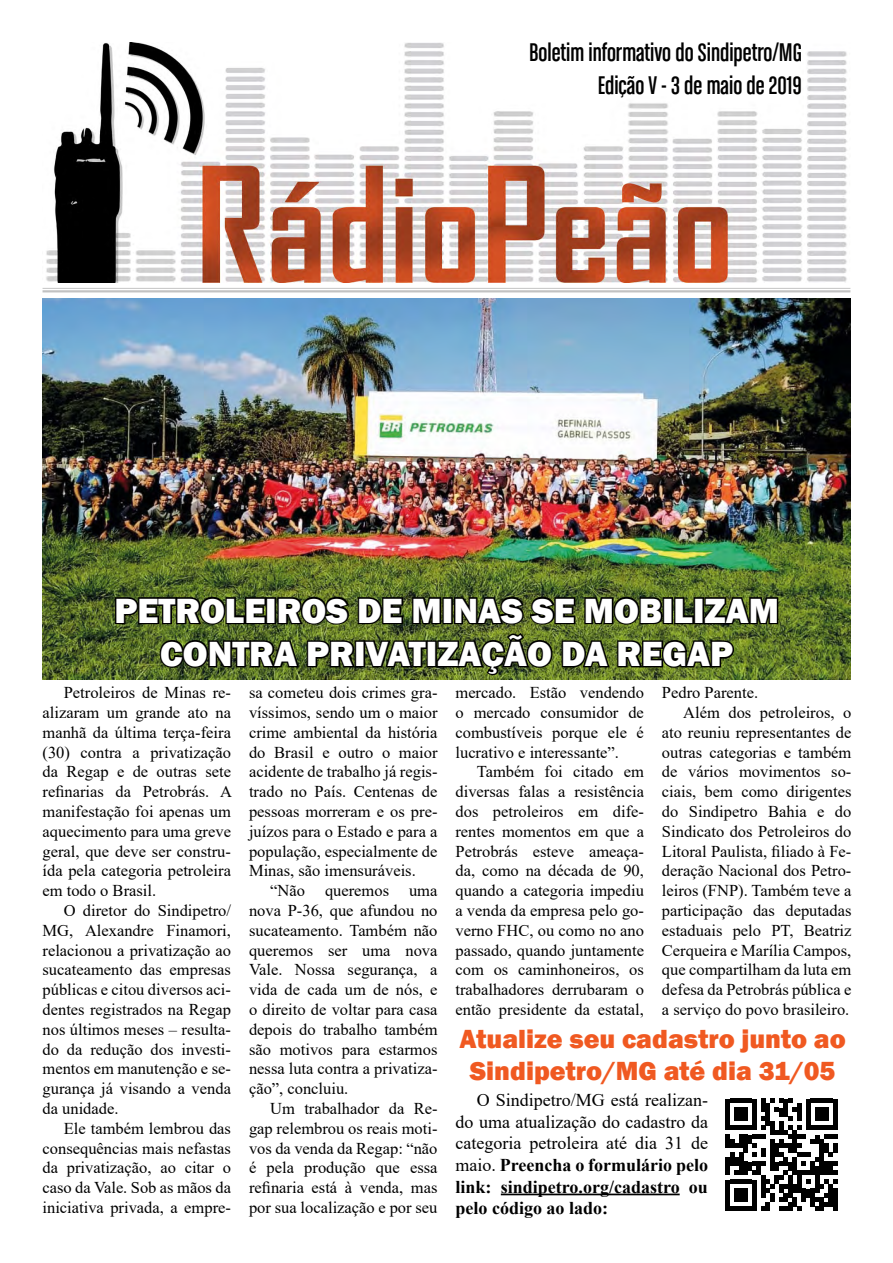
<style>
.page{position:relative;width:893px;height:1263px;background:#fff}
.page>*{position:absolute;margin:0;border:0;box-sizing:border-box;transform-origin:0 0}
.t1{font:800 36px/43.2px "Franklin Gothic";color:#fff;text-align:center}
.t2{font:27px/32.4px "Chalet Comprime Cologne Sixty";color:#000;text-align:right}
.t3{font:800 27px/32.4px "Franklin Gothic";color:#f05921;text-align:center}
.t4{font:18px/21.6px "Times New Roman";color:#000;text-align:justify}
.t5{font:16.5px/19.8px "Times New Roman";color:#000;text-align:justify}
.s1{font-weight:700}
</style>
<div class="page">
<img style="left:42px;top:298px;width:808px;height:381px">
<img style="left:46px;top:43px;width:801px;height:240px">
<hr style="left:43px;top:288px;width:807px;height:1px;background:#000">
<hr style="left:43px;top:290px;width:807px;height:2px;background:#000">
<svg style="left:114px;top:574px;width:666px;height:106px"></svg>
<hr style="left:501px;top:1193px;width:179px;height:2px;background:#000">
<svg style="left:725px;top:1099px;width:113px;height:112px"></svg>
<div style="left:833px;top:1188px;width:5px;height:14px;background:#000"></div>
<div style="left:833px;top:1202px;width:5px;height:9px;background:#000"></div>
<h2 class="t2" style="left:529px;top:36px;width:274px">Boletim informativo do Sindipetro/MG<br>Edição V - 3 de maio de 2019</h2>
<h1 class="t1" style="left:114px;top:589px;width:666px">PETROLEIROS DE MINAS SE MOBILIZAM<br>CONTRA PRIVATIZAÇÃO DA REGAP</h1>
<p class="t5" style="left:662px;top:682px;width:98px">Pedro Parente.</p>
<p class="t5" style="left:683px;top:702px;width:170px">Além dos petroleiros, o</p>
<p class="t5" style="left:662px;top:722px;width:191px">ato reuniu representantes de</p>
<p class="t5" style="left:662px;top:742px;width:191px">outras categorias e também</p>
<p class="t5" style="left:662px;top:761px;width:191px">de vários movimentos so-</p>
<p class="t5" style="left:662px;top:781px;width:191px">ciais, bem como dirigentes</p>
<p class="t5" style="left:662px;top:801px;width:191px">do Sindipetro Bahia e do</p>
<p class="t5" style="left:662px;top:821px;width:191px">Sindicato dos Petroleiros do</p>
<p class="t5" style="left:662px;top:841px;width:191px">Litoral Paulista, filiado à Fe-</p>
<p class="t5" style="left:662px;top:860px;width:191px">deração Nacional dos Petro-</p>
<p class="t5" style="left:662px;top:880px;width:191px">leiros (FNP). Também teve a</p>
<p class="t5" style="left:662px;top:900px;width:191px">participação das deputadas</p>
<p class="t5" style="left:662px;top:920px;width:191px">estaduais pelo PT, Beatriz</p>
<p class="t5" style="left:662px;top:940px;width:191px">Cerqueira e Marília Campos,</p>
<p class="t5" style="left:662px;top:959px;width:191px">que compartilham da luta em</p>
<p class="t5" style="left:662px;top:979px;width:191px">defesa da Petrobrás pública e</p>
<p class="t5" style="left:662px;top:999px;width:189px">a serviço do povo brasileiro.</p>
<p class="t5" style="left:455px;top:682px;width:190px">mercado. Estão vendendo o mercado consumidor de combustíveis porque ele é lucrativo e interessante”.</p>
<p class="t5" style="left:455px;top:761px;width:190px;text-indent:21px">Também foi citado em diversas falas a resistência dos petroleiros em dife&shy;rentes momentos em que a Petrobrás esteve ameaça&shy;da, como na década de 90, quando a categoria impediu a venda da empresa pelo go&shy;verno FHC, ou como no ano passado, quando juntamente com os caminhoneiros, os trabalhadores derrubaram o então presidente da estatal,</p>
<p class="t5" style="left:43px;top:682px;width:191px;text-indent:21px">Petroleiros de Minas re&shy;alizaram um grande ato na manhã da última terça-feira (30) contra a privatização da Regap e de outras sete refinarias da Petrobrás. A manifestação foi apenas um aquecimento para uma greve geral, que deve ser constru&shy;ída pela categoria petroleira em todo o Brasil.</p>
<p class="t5" style="left:43px;top:900px;width:190px;text-indent:21px">O diretor do Sindipetro/ MG, Alexandre Finamori, relacionou a privatização ao sucateamento das empresas públicas e citou diversos aci&shy;dentes registrados na Regap nos últimos meses – resulta&shy;do da redução dos investi&shy;mentos em manutenção e se&shy;gurança já visando a venda da unidade.</p>
<p class="t5" style="left:43px;top:1118px;width:190px;text-indent:21px">Ele também lembrou das consequências mais nefastas da privatização, ao citar o caso da Vale. Sob as mãos da iniciativa privada, a empre-</p>
<p class="t5" style="left:249px;top:682px;width:190px">sa cometeu dois crimes gra&shy;víssimos, sendo um o maior crime ambiental da história do Brasil e outro o maior acidente de trabalho já regis&shy;trado no País. Centenas de pessoas morreram e os pre&shy;juízos para o Estado e para a população, especialmente de Minas, são imensuráveis.</p>
<p class="t5" style="left:249px;top:880px;width:190px;text-indent:21px">“Não queremos uma nova P-36, que afundou no sucateamento. Também não queremos ser uma nova Vale. Nossa segurança, a vida de cada um de nós, e o direito de voltar para casa depois do trabalho também são motivos para estarmos nessa luta contra a privatiza&shy;ção”, concluiu.</p>
<p class="t5" style="left:249px;top:1098px;width:190px;text-indent:21px">Um trabalhador da Re&shy;gap relembrou os reais moti&shy;vos da venda da Regap: “não é pela produção que essa refinaria está à venda, mas por sua localização e por seu</p>
<h2 class="t3" style="left:459px;top:1023px;width:388px">Atualize seu cadastro junto ao<br>Sindipetro/MG até dia 31/05</h2>
<p class="t4" style="left:455px;top:1089px;width:254px;text-indent:21px">O Sindipetro/MG está realizan&shy;do uma atualização do cadastro da categoria petroleira até dia 31 de maio. <span class="s1">Preencha o formulário pelo link: sindipetro.org/cadastro ou pelo código ao lado:</span></p>
</div>
